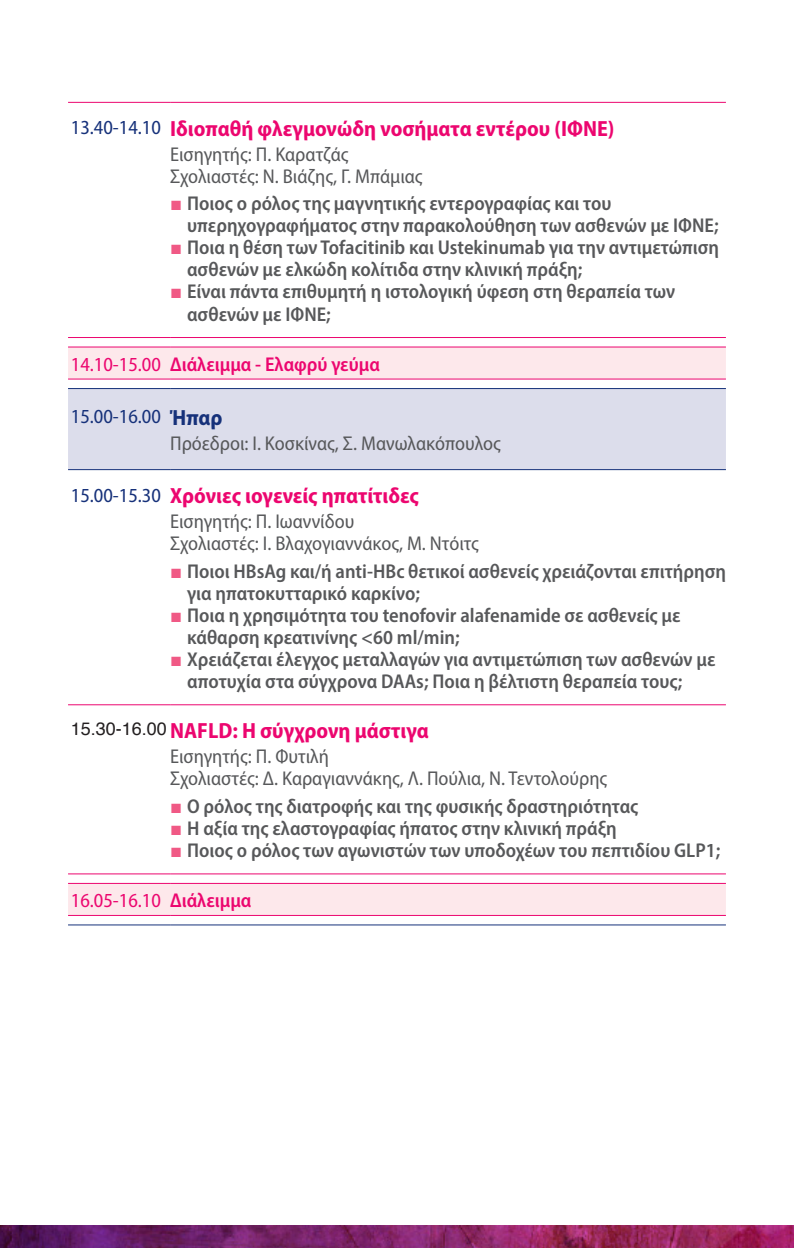
<style>
.page{position:relative;width:794px;height:1248px;background:#fff}
.page>*{position:absolute;margin:0;border:0;box-sizing:border-box;transform-origin:0 0}
._01_Title1{font:700 semi-condensed 22px "Myriad Pro";color:#ec066f}
.t1{font:600 semi-condensed 20px/22px "Myriad Pro";color:#57585a}
.names{font:semi-condensed 20px "Myriad Pro";color:#57585a}
.Break{font:600 semi-condensed 20px "Myriad Pro";color:#ec066f}
.hours{font:semi-condensed 20px "Myriad Pro";color:#ec066f}
._01_Title1-2{font:semi-condensed 20px "Myriad Pro";color:#16317a}
.t2{font:18px "Helvetica";color:#231f20}
.s1{font-weight:400;font-size:20px;color:#16317a}
.s2{font-family:"Arial";font-weight:400;font-stretch:normal;color:#f05985}
.s3{font-weight:700;font-size:22px}
</style>
<div class="page">
<img style="left:0;top:1225px;width:794px;height:22px">
<svg style="left:68px;top:347px;width:658px;height:568px"></svg>
<div style="left:68px;top:389px;width:658px;height:80px;background:#dcddeb"></div>
<hr style="left:68px;top:337px;width:102px;height:1px;background:#ec066f">
<hr style="left:170px;top:337px;width:556px;height:1px;background:#ec066f">
<hr style="left:68px;top:346px;width:102px;height:1px;background:#ec066f">
<hr style="left:170px;top:346px;width:556px;height:1px;background:#ec066f">
<hr style="left:68px;top:378px;width:102px;height:1px;background:#ec066f">
<hr style="left:170px;top:378px;width:556px;height:1px;background:#ec066f">
<hr style="left:68px;top:873px;width:102px;height:1px;background:#ec066f">
<hr style="left:170px;top:873px;width:556px;height:1px;background:#ec066f">
<hr style="left:68px;top:883px;width:102px;height:1px;background:#ec066f">
<hr style="left:170px;top:883px;width:556px;height:1px;background:#ec066f">
<hr style="left:68px;top:915px;width:102px;height:1px;background:#ec066f">
<hr style="left:170px;top:915px;width:556px;height:1px;background:#ec066f">
<hr style="left:68px;top:388px;width:102px;height:1px;background:#16317a">
<hr style="left:68px;top:102px;width:102px;height:1px;background:#ec066f">
<hr style="left:68px;top:704px;width:102px;height:1px;background:#ec066f">
<hr style="left:170px;top:388px;width:556px;height:1px;background:#16317a">
<hr style="left:170px;top:102px;width:556px;height:1px;background:#ec066f">
<hr style="left:170px;top:704px;width:556px;height:1px;background:#ec066f">
<hr style="left:68px;top:469px;width:102px;height:1px;background:#16317a">
<hr style="left:170px;top:469px;width:556px;height:1px;background:#16317a">
<hr style="left:68px;top:924px;width:102px;height:1px;background:#16317a">
<hr style="left:170px;top:924px;width:556px;height:1px;background:#16317a">
<p class="_01_Title1" style="left:71px;top:114px;width:545px"><span class="s1">13.40-14.10</span> Ιδιοπαθή φλεγμονώδη νοσήματα εντέρου (ΙΦΝΕ)</p>
<p class="names" style="left:170px;top:143px;width:180px">Εισηγητής: Π. Καρατζάς</p>
<p class="names" style="left:170px;top:165px;width:254px">Σχολιαστές: Ν. Βιάζης, Γ. Μπάμιας</p>
<p class="t1" style="left:187px;top:192px;width:533px;text-indent:-17px"><span class="s2">■</span> Ποιος ο ρόλος της μαγνητικής εντερογραφίας και του υπερηχογραφήματος στην παρακολούθηση των ασθενών με ΙΦΝΕ;</p>
<p class="t1" style="left:187px;top:236px;width:533px;text-indent:-17px"><span class="s2">■</span> Ποια η θέση των Tofacitinib και Ustekinumab για την αντιμετώπιση ασθενών με ελκώδη κολίτιδα στην κλινική πράξη;</p>
<p class="t1" style="left:187px;top:280px;width:490px;text-indent:-17px"><span class="s2">■</span> Είναι πάντα επιθυμητή η ιστολογική ύφεση στη θεραπεία των ασθενών με ΙΦΝΕ;</p>
<p class="hours" style="left:71px;top:353px;width:92px">14.10-15.00</p>
<p class="Break" style="left:170px;top:351px;width:211px">Διάλειμμα - Ελαφρύ γεύμα</p>
<p class="_01_Title1-2" style="left:71px;top:406px;width:153px">15.00-16.00 <span class="s3">Ήπαρ</span></p>
<p class="names" style="left:170px;top:432px;width:332px">Πρόεδροι: Ι. Κοσκίνας, Σ. Μανωλακόπουλος</p>
<p class="_01_Title1" style="left:71px;top:481px;width:350px"><span class="s1">15.00-15.30</span> Χρόνιες ιογενείς ηπατίτιδες</p>
<p class="names" style="left:170px;top:510px;width:186px">Εισηγητής: Π. Ιωαννίδου</p>
<p class="names" style="left:170px;top:532px;width:310px">Σχολιαστές: Ι. Βλαχογιαννάκος, Μ. Ντόιτς</p>
<p class="t1" style="left:187px;top:559px;width:540px;text-indent:-17px"><span class="s2">■</span> Ποιοι HBsAg και/ή anti-HBc θετικοί ασθενείς χρειάζονται επιτήρηση για ηπατοκυτταρικό καρκίνο;</p>
<p class="t1" style="left:187px;top:603px;width:495px;text-indent:-17px"><span class="s2">■</span> Ποια η χρησιμότητα του tenofovir alafenamide σε ασθενείς με κάθαρση κρεατινίνης &lt;60 ml/min;</p>
<p class="t1" style="left:187px;top:647px;width:530px;text-indent:-17px"><span class="s2">■</span> Χρειάζεται έλεγχος μεταλλαγών για αντιμετώπιση των ασθενών με αποτυχία στα σύγχρονα DAAs; Ποια η βέλτιστη θεραπεία τους;</p>
<p class="t2" style="left:71px;top:715px;width:98px">15.30-16.00</p>
<p class="_01_Title1" style="left:170px;top:716px;width:260px">NAFLD: Η σύγχρονη μάστιγα</p>
<p class="names" style="left:170px;top:745px;width:160px">Εισηγητής: Π. Φυτιλή</p>
<p class="names" style="left:170px;top:767px;width:438px">Σχολιαστές: Δ. Καραγιαννάκης, Λ. Πούλια, Ν. Τεντολούρης</p>
<p class="t1" style="left:170px;top:794px;width:470px"><span class="s2">■</span> Ο ρόλος της διατροφής και της φυσικής δραστηριότητας</p>
<p class="t1" style="left:170px;top:816px;width:448px"><span class="s2">■</span> Η αξία της ελαστογραφίας ήπατος στην κλινική πράξη</p>
<p class="t1" style="left:170px;top:838px;width:551px"><span class="s2">■</span> Ποιος ο ρόλος των αγωνιστών των υποδοχέων του πεπτιδίου GLP1;</p>
<p class="hours" style="left:71px;top:889px;width:92px">16.05-16.10</p>
<p class="Break" style="left:170px;top:887px;width:83px">Διάλειμμα</p>
</div>
